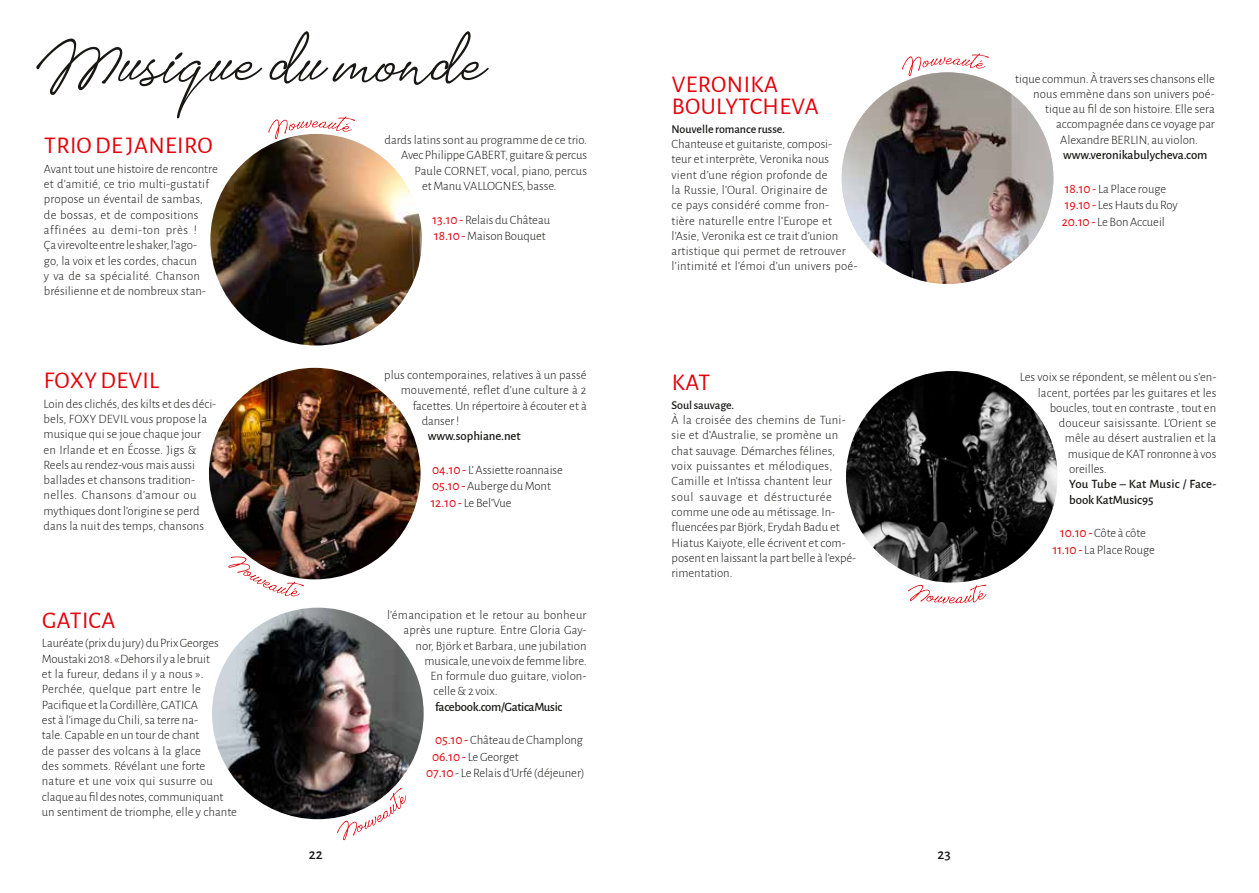
<style>
.page{position:relative;width:1259px;height:893px;background:#fff}
.page>*{position:absolute;margin:0;border:0;box-sizing:border-box;transform-origin:0 0}
.t1{font:24px/22.5px "Alegreya Sans";letter-spacing:.015em;color:#e3000b}
.t2{font:500 15px "Alegreya Sans";color:#181716}
.t3{font:300 12.75px/15.3px "Alegreya Sans";color:#181716}
.t4{font:500 12.75px/15.3px "Alegreya Sans";letter-spacing:-.005em;color:#181716}
.t5{font:300 12.75px "Alegreya Sans";letter-spacing:.02em;color:#181716}
.t6{font:500 12.75px "Alegreya Sans";letter-spacing:-.025em;color:#181716}
.t7{font:500 12px "Alegreya Sans";letter-spacing:-.005em;color:#181716}
.s1{font-weight:400;font-size:13.5px;color:#e3000b}
</style>
<div class="page">
<img style="left:212px;top:608px;width:212px;height:211px;border-radius:106px">
<img style="left:841px;top:72px;width:212px;height:212px;border-radius:106px">
<img style="left:846px;top:371px;width:211px;height:212px;border-radius:106px">
<img style="left:209px;top:368px;width:211px;height:211px;border-radius:106px">
<img style="left:210px;top:134px;width:212px;height:211px;border-radius:106px">
<svg style="left:337px;top:788px;width:69px;height:52px"></svg>
<svg style="left:228px;top:557px;width:76px;height:39px"></svg>
<svg style="left:36px;top:31px;width:453px;height:108px"></svg>
<svg style="left:902px;top:53px;width:87px;height:23px"></svg>
<svg style="left:908px;top:585px;width:78px;height:18px"></svg>
<h1 class="t1" style="left:44px;top:133px;width:170px">TRIO DE JANEIRO</h1>
<p class="t3" style="left:44px;top:160px;width:175px">Avant tout une histoire de rencontre et d’amitié, ce trio multi-gustatif propose un éventail de sambas, de bossas, et de compositions affinées au demi-ton près !<br>Ça virevolte entre le shaker, l’ago-<br>go, la voix et les cordes, chacun<br>y va de sa spécialité. Chanson brésilienne et de nombreux stan-</p>
<h1 class="t1" style="left:44px;top:368px;width:117px">FOXY DEVIL</h1>
<p class="t3" style="left:44px;top:395px;width:174px">Loin des clichés, des kilts et des déci&shy;bels, FOXY DEVIL vous propose la musique qui se joue chaque jour en Irlande et en Écosse. Jigs &amp;<br>Reels au rendez-vous mais aussi ballades et chansons tradition&shy;nelles. Chansons d’amour ou mythiques dont l’origine se perd dans la nuit des temps, chansons</p>
<h1 class="t1" style="left:42px;top:608px;width:75px">GATICA</h1>
<p class="t3" style="left:42px;top:635px;width:196px">Lauréate (prix du jury) du Prix Georges Moustaki 2018. « Dehors il y a le bruit<br>et la fureur, dedans il y a nous ».<br>Perchée, quelque part entre le Pacifique et la Cordillère, GATICA<br>est à l’image du Chili, sa terre na-<br>tale. Capable en un tour de chant<br>de passer des volcans à la glace<br>des sommets. Révélant une forte nature et une voix qui susurre ou claque au fil des notes, communiquant un sentiment de triomphe, elle y chante</p>
<p class="t3" style="left:384px;top:132px;width:204px">dards latins sont au programme de ce trio.</p>
<p class="t3" style="left:401px;top:147px;width:188px">Avec Philippe GABERT, guitare &amp; percus</p>
<p class="t3" style="left:414px;top:162px;width:174px">Paule CORNET, vocal, piano, percus</p>
<p class="t3" style="left:422px;top:178px;width:136px">et Manu VALLOGNES, basse.</p>
<p class="t3" style="left:432px;top:211px;width:119px;line-height:16.5px"><span class="s1">13.10 -</span> Relais du Château<br><span class="s1">18.10 -</span> Maison Bouquet</p>
<p class="t3" style="left:384px;top:367px;width:204px">plus contemporaines, relatives à un passé</p>
<p class="t3" style="left:401px;top:382px;width:187px">mouvementé, reflet d’une culture à 2</p>
<p class="t3" style="left:413px;top:397px;width:176px">facettes. Un répertoire à écouter et à</p>
<p class="t3" style="left:422px;top:413px;width:39px">danser !</p>
<p class="t4" style="left:428px;top:428px;width:94px">www.sophiane.net</p>
<p class="t3" style="left:431px;top:461px;width:134px;line-height:16.5px"><span class="s1">04.10 -</span> L’ Assiette roannaise<br><span class="s1">05.10 -</span> Auberge du Mont<br><span class="s1">12.10 -</span> Le Bel’Vue</p>
<p class="t5" style="left:387px;top:606px;width:201px">l’émancipation et le retour au bonheur</p>
<p class="t3" style="left:403px;top:622px;width:185px">après une rupture. Entre Gloria Gay-</p>
<p class="t3" style="left:415px;top:637px;width:172px">nor, Björk et Barbara, une jubilation</p>
<p class="t3" style="left:424px;top:653px;width:164px">musicale, une voix de femme libre.</p>
<p class="t3" style="left:430px;top:668px;width:157px">En formule duo guitare, violon-</p>
<p class="t3" style="left:433px;top:683px;width:66px">celle &amp; 2 voix.</p>
<p class="t6" style="left:435px;top:698px;width:129px">facebook.com/GaticaMusic</p>
<p class="t3" style="left:435px;top:732px;width:149px"><span class="s1">05.10 -</span> Château de Champlong</p>
<p class="t3" style="left:432px;top:748px;width:88px"><span class="s1">06.10 -</span> Le Georget</p>
<p class="t3" style="left:426px;top:765px;width:160px"><span class="s1">07.10</span> - Le Relais d’Urfé (déjeuner)</p>
<h1 class="t1" style="left:672px;top:71px;width:148px">VERONIKA<br>BOULYTCHEVA</h1>
<p class="t7" style="left:671px;top:120px;width:115px">Nouvelle romance russe.</p>
<p class="t3" style="left:671px;top:136px;width:187px">Chanteuse et guitariste, composi-<br>teur et interprète, Veronika nous<br>vient d’une région profonde de<br>la Russie, l’Oural. Originaire de<br>ce pays considéré comme fron-<br>tière naturelle entre l’Europe et l’Asie, Veronika est ce trait d’union artistique qui permet de retrouver l’intimité et l’émoi d’un univers poé-</p>
<h1 class="t1" style="left:672px;top:370px;width:40px">KAT</h1>
<p class="t7" style="left:671px;top:396px;width:64px">Soul sauvage.</p>
<p class="t3" style="left:671px;top:412px;width:186px">À la croisée des chemins de Tuni&shy;sie et d’Australie, se promène un chat sauvage. Démarches félines, voix puissantes et mélodiques,<br>Camille et In’tissa chantent leur soul sauvage et déstructurée comme une ode au métissage. In&shy;fluencées par Björk, Erydah Badu et<br>Hiatus Kaiyote, elle écrivent et com&shy;posent en laissant la part belle à l’expé&shy;rimentation.</p>
<p class="t2" style="left:309px;top:844px;width:15px">22</p>
<p class="t2" style="left:937px;top:844px;width:15px">23</p>
<p class="t3" style="left:1015px;top:70px;width:201px">tique commun. À travers ses chansons elle</p>
<p class="t3" style="left:1033px;top:86px;width:183px">nous emmène dans son univers poé-</p>
<p class="t3" style="left:1045px;top:101px;width:171px">tique au fil de son histoire. Elle sera</p>
<p class="t3" style="left:1056px;top:116px;width:160px">accompagnée dans ce voyage par</p>
<p class="t3" style="left:1060px;top:132px;width:139px">Alexandre BERLIN, au violon.</p>
<p class="t4" style="left:1063px;top:146px;width:146px">www.veronikabulycheva.com</p>
<p class="t3" style="left:1061px;top:180px;width:118px;line-height:16.5px"><span class="s1">18.10 -</span> La Place rouge<br><span class="s1">19.10 -</span> Les Hauts du Roy<br><span class="s1">20.10 -</span> Le Bon Accueil</p>
<p class="t3" style="left:1019px;top:369px;width:198px">Les voix se répondent, se mêlent ou s’en-</p>
<p class="t3" style="left:1037px;top:384px;width:180px">lacent, portées par les guitares et les</p>
<p class="t3" style="left:1049px;top:400px;width:168px">boucles, tout en contraste , tout en</p>
<p class="t3" style="left:1058px;top:415px;width:159px">douceur saisissante. L’Orient se</p>
<p class="t3" style="left:1064px;top:430px;width:153px">mêle au désert australien et la</p>
<p class="t3" style="left:1067px;top:445px;width:150px">musique de KAT ronronne à vos</p>
<p class="t3" style="left:1069px;top:461px;width:39px">oreilles.</p>
<p class="t4" style="left:1069px;top:476px;width:148px">You Tube – Kat Music / Face&shy;book KatMusic95</p>
<p class="t3" style="left:1052px;top:524px;width:104px;line-height:16.5px;text-align:center"><span class="s1">10.10 -</span> Côte à côte<br><span class="s1">11.10 -</span> La Place Rouge</p>
</div>
